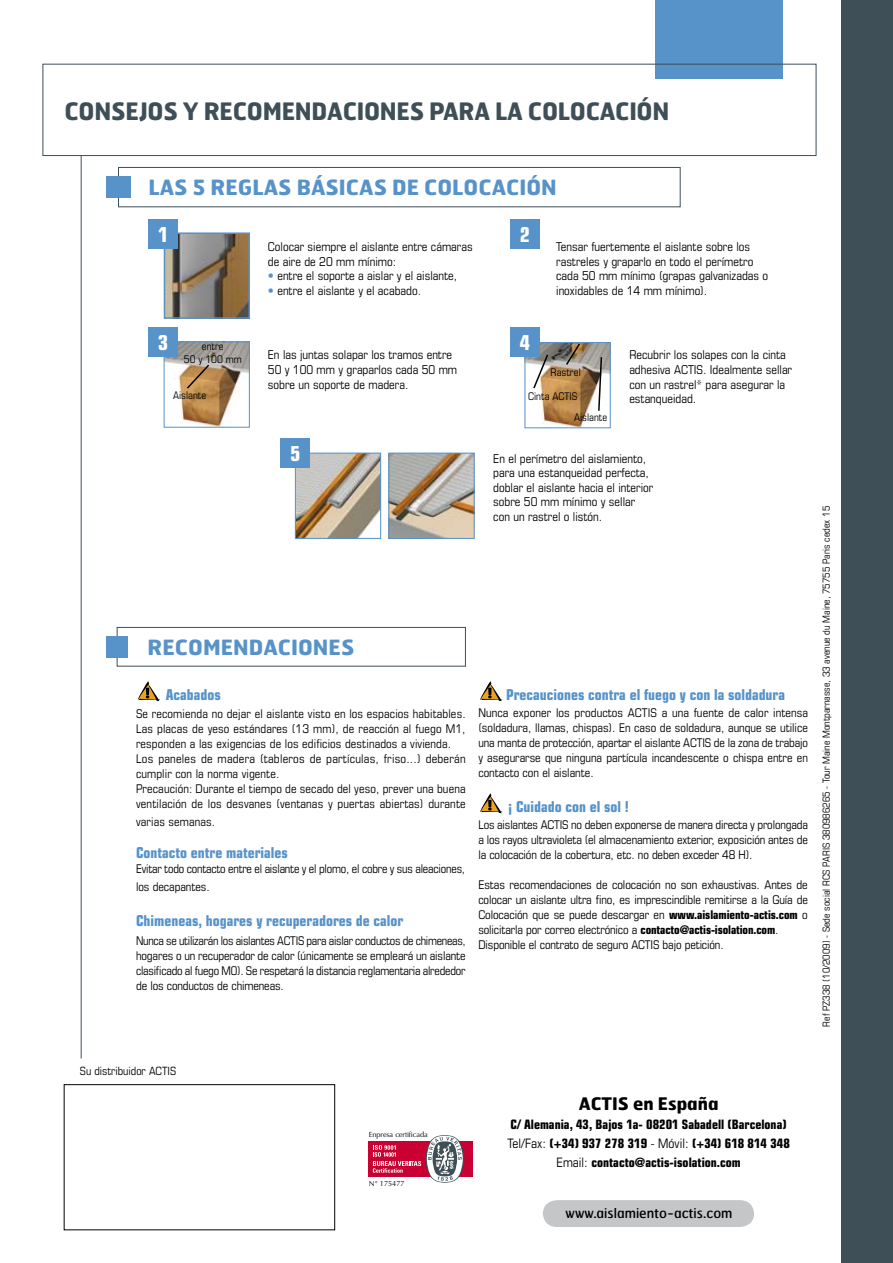
<style>
.page{position:relative;width:893px;height:1263px;background:#fff}
.page>*{position:absolute;margin:0;border:0;box-sizing:border-box;transform-origin:0 0}
.t1{font:700 24px "Hermes";letter-spacing:-.01em;color:#3e4f58;scale:.95 1}
.t2{font:700 21px "Hermes";color:#5793c9}
.t3{font:700 condensed 20.7px "Eurostile";color:#fff}
.t4{font:700 17.25px "Hermes";color:#000}
.t5{font:700 condensed 15px "Eurostile";color:#5793c9}
.t6{font:13.5px "Hermes";color:#000}
.t7{font:700 condensed 13.05px/18.9px "Eurostile";color:#000;text-align:center}
.t8{font:condensed 12.15px/14.5px "Eurostile";color:#000}
.t9{font:condensed 12px/15px "Eurostile";color:#000}
.t10{font:condensed 11.4px "Eurostile";color:#000}
.t11{font:condensed 10.5px/12.6px "Eurostile";color:#000;text-align:center}
.t12{font:condensed 9.75px "Eurostile";color:#000}
.t13{font:7.5px "Optima";letter-spacing:-.01em;color:#000}
.s1{color:#5793c9}
.s2{font-weight:700}
.s3{font-weight:400}
</style>
<div class="page">
<div style="left:655px;top:0;width:127px;height:78px;background:#5793c9"></div>
<div style="left:64px;top:1084px;width:271px;height:146px;border:1px solid #000"></div>
<div style="left:43px;top:64px;width:773px;height:92px;border:1px solid #3e4f58"></div>
<hr style="left:81px;top:155px;width:1px;height:903px;background:#3e4f58">
<div style="left:118px;top:167px;width:562px;height:40px;background:#fff;border:1px solid #3e4f58"></div>
<div style="left:106px;top:176px;width:24px;height:22px;background:#5793c9"></div>
<div style="left:510px;top:219px;width:29px;height:29px;background:#5793c9"></div>
<img style="left:297px;top:455px;width:82px;height:82px">
<div style="left:295px;top:453px;width:86px;height:86px;border:1px solid #5793c9"></div>
<img style="left:390px;top:455px;width:83px;height:82px">
<div style="left:388px;top:453px;width:87px;height:86px;border:1px solid #5793c9"></div>
<div style="left:281px;top:438px;width:29px;height:29px;background:#5793c9"></div>
<img style="left:526px;top:344px;width:83px;height:82px">
<div style="left:524px;top:342px;width:87px;height:86px;border:1px solid #5793c9"></div>
<svg style="left:597px;top:356px;width:6px;height:56px"></svg>
<svg style="left:565px;top:342px;width:16px;height:24px"></svg>
<img style="left:166px;top:343px;width:82px;height:83px">
<div style="left:164px;top:341px;width:86px;height:87px;border:1px solid #5793c9"></div>
<svg style="left:185px;top:363px;width:26px;height:27px"></svg>
<svg style="left:532px;top:353px;width:17px;height:37px"></svg>
<div style="left:149px;top:327px;width:29px;height:30px;background:#5793c9"></div>
<div style="left:510px;top:327px;width:29px;height:30px;background:#5793c9"></div>
<div style="left:117px;top:627px;width:349px;height:39px;background:#fff;border:1px solid #3e4f58"></div>
<div style="left:106px;top:636px;width:22px;height:21px;background:#5793c9"></div>
<svg style="left:138px;top:681px;width:22px;height:20px"></svg>
<svg style="left:480px;top:681px;width:22px;height:20px"></svg>
<svg style="left:480px;top:793px;width:22px;height:20px"></svg>
<div style="left:543px;top:1200px;width:211px;height:27px;background:#c5c6c8"></div>
<img style="left:167px;top:235px;width:80px;height:81px">
<div style="left:164px;top:232px;width:86px;height:87px;border:2px solid #5793c9"></div>
<div style="left:149px;top:219px;width:29px;height:29px;background:#5793c9"></div>
<div style="left:369px;top:1141px;width:104px;height:35px;background:#c90031"></div>
<svg style="left:373px;top:1135px;width:91px;height:48px"></svg>
<div style="left:842px;top:0;width:51px;height:1263px;background:#3e4f58"></div>
<h1 class="t1" style="left:65px;top:95px;width:416px">CONSEJOS Y RECOMENDACIONES para</h1>
<h1 class="t1" style="left:495px;top:95px;width:185px">la COLOCACIÓN</h1>
<h2 class="t2" style="left:148px;top:174px;width:410px">LAS 5 REGLAS BÁSICAS DE COLOCACIÓN</h2>
<h3 class="t3" style="left:158px;top:222px;width:12px">1</h3>
<p class="t8" style="left:268px;top:239px;width:206px">Colocar siempre el aislante entre cámaras de aire de 20 mm mínimo:</p>
<p class="t8" style="left:268px;top:268px;width:191px"><span class="s1">•</span> entre el soporte a aislar y el aislante,</p>
<p class="t8" style="left:268px;top:283px;width:155px"><span class="s1">•</span> entre el aislante y el acabado.</p>
<h3 class="t3" style="left:520px;top:222px;width:12px">2</h3>
<p class="t8" style="left:556px;top:239px;width:213px">Tensar fuertemente el aislante sobre los rastreles y graparlo en todo el perímetro cada 50 mm mínimo (grapas galvanizadas o inoxidables de 14 mm mínimo).</p>
<h3 class="t3" style="left:158px;top:330px;width:12px">3</h3>
<h3 class="t3" style="left:520px;top:330px;width:12px">4</h3>
<p class="t11" style="left:184px;top:340px;width:59px">entre<br>50 y 100 mm</p>
<p class="t11" style="left:173px;top:389px;width:35px">Aislante</p>
<p class="t8" style="left:268px;top:348px;width:191px">En las juntas solapar los tramos entre<br>50 y 100 mm y graparlos cada 50 mm sobre un soporte de madera.</p>
<p class="t11" style="left:550px;top:365px;width:32px">Rastrel</p>
<p class="t11" style="left:528px;top:389px;width:51px">Cinta ACTIS</p>
<p class="t11" style="left:574px;top:410px;width:35px">Aislante</p>
<p class="t8" style="left:629px;top:348px;width:164px">Recubrir los solapes con la cinta adhesiva ACTIS. Idealmente sellar con un rastrel* para asegurar la estanqueidad.</p>
<h3 class="t3" style="left:290px;top:441px;width:12px">5</h3>
<p class="t8" style="left:493px;top:451px;width:162px">En el perímetro del aislamiento, para una estanqueidad perfecta, doblar el aislante hacia el interior sobre 50 mm mínimo y sellar con un rastrel o listón.</p>
<h2 class="t2" style="left:148px;top:634px;width:208px">RECOMENDACIONES</h2>
<p class="t5" style="left:166px;top:685px;width:57px">Acabados</p>
<p class="t9" style="left:136px;top:706px;width:331px">Se recomienda no dejar el aislante visto en los espacios habitables.<br>Las placas de yeso estándares (13 mm), de reacción al fuego M1, responden a las exigencias de los edificios destinados a vivienda.<br>Los paneles de madera (tableros de partículas, friso...) deberán cumplir con la norma vigente.<br>Precaución: Durante el tiempo de secado del yeso, prever una buena ventilación de los desvanes (ventanas y puertas abiertas) durante</p>
<p class="t9" style="left:136px;top:814px;width:81px">varias semanas.</p>
<p class="t5" style="left:136px;top:843px;width:153px">Contacto entre materiales</p>
<p class="t9" style="left:136px;top:859px;width:331px;line-height:18px">Evitar todo contacto entre el aislante y el plomo, el cobre y sus aleaciones, los decapantes.</p>
<p class="t5" style="left:136px;top:911px;width:269px">Chimeneas, hogares y recuperadores de calor</p>
<p class="t9" style="left:136px;top:933px;width:331px;text-align:justify">Nunca se utilizarán los aislantes ACTIS para aislar conductos de chimeneas, hogares o un recuperador de calor (únicamente se empleará un aislante clasificado al fuego M0). Se respetará la distancia reglamentaria alrededor de los conductos de chimeneas.</p>
<p class="t5" style="left:506px;top:685px;width:280px">Precauciones contra el fuego y con la soldadura</p>
<p class="t9" style="left:478px;top:705px;width:331px;text-align:justify">Nunca exponer los productos ACTIS a una fuente de calor intensa (soldadura, llamas, chispas). En caso de soldadura, aunque se utilice una manta de protección, apartar el aislante ACTIS de la zona de trabajo y asegurarse que ninguna partícula incandescente o chispa entre en contacto con el aislante.</p>
<p class="t5" style="left:508px;top:798px;width:122px">¡ Cuidado con el sol !</p>
<p class="t9" style="left:478px;top:817px;width:331px;text-align:justify">Los aislantes ACTIS no deben exponerse de manera directa y prolongada a los rayos ultravioleta (el almacenamiento exterior, exposición antes de la colocación de la cobertura, etc. no deben exceder 48 H).</p>
<p class="t9" style="left:478px;top:877px;width:331px">Estas recomendaciones de colocación no son exhaustivas. Antes de colocar un aislante ultra fino, es imprescindible remitirse a la Guía de Colocación que se puede descargar en <span class="s2">www.aislamiento-actis.com</span> o solicitarla por correo electrónico a <span class="s2">contacto@actis-isolation.com</span>.<br>Disponible el contrato de seguro ACTIS bajo petición.</p>
<p class="t12" style="left:820px;top:1026px;width:522px;rotate:-90deg">Ref PZ338 (10/2009) - Sede social RCS PARIS 380986265 - Tour Maine Montparnasse, 33 avenue du Maine, 75755 Paris cedex 15</p>
<p class="t10" style="left:80px;top:1064px;width:98px">Su distribuidor ACTIS</p>
<p class="t13" style="left:369px;top:1130px;width:61px">Enpresa certificada</p>
<p class="t13" style="left:369px;top:1179px;width:37px">N° 175477</p>
<h3 class="t4" style="left:579px;top:1093px;width:141px">ACTIS en España</h3>
<p class="t7" style="left:507px;top:1115px;width:284px">C/ Alemania, 43, Bajos 1a- 08201 Sabadell (Barcelona)<br><span class="s3">Tel/Fax:</span> (+34) 937 278 319 <span class="s3">- Móvil:</span> (+34) 618 814 348<br><span class="s3">Email:</span> contacto@actis-isolation.com</p>
<p class="t6" style="left:565px;top:1204px;width:169px">www.aislamiento-actis.com</p>
</div>
